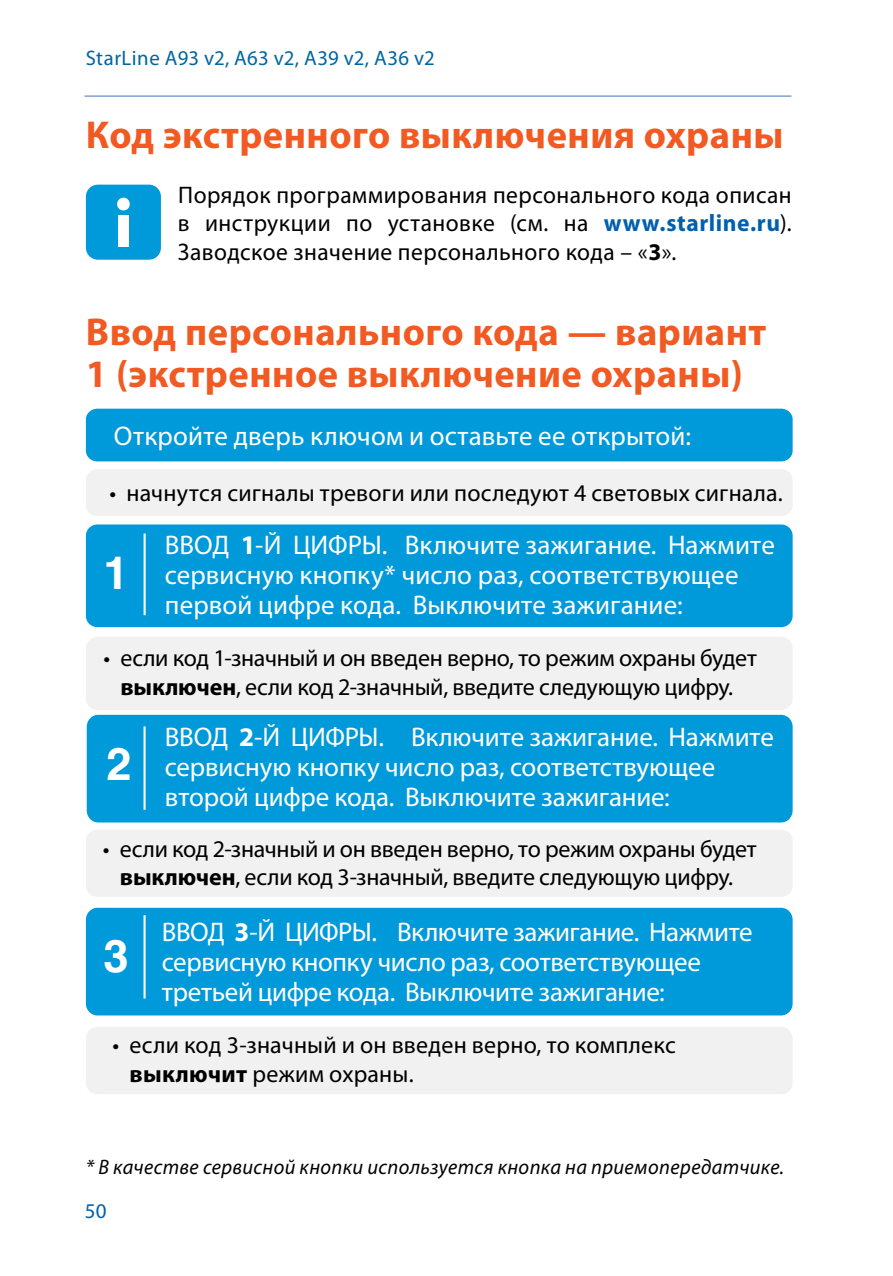
<style>
.page{position:relative;width:893px;height:1276px;background:#fff}
.page>*{position:absolute;margin:0;border:0;box-sizing:border-box;transform-origin:0 0}
.t1{font:700 45px "Helios";color:#fff}
.t2{font:700 39px/42px "Myriad Pro";letter-spacing:.01em;color:#f15a22}
.t3{font:27px/30px "Myriad Pro";letter-spacing:-.005em;color:#fff}
.t4{font:24px/28.8px "Myriad Pro";letter-spacing:-.005em;color:#000;text-align:center}
.t5{font:italic 21px "Myriad Pro";letter-spacing:.02em;color:#000}
.t6{font:21px "Myriad Pro";letter-spacing:.01em;color:#0066a0}
.t7{font:21px "Myriad Pro";color:#005fae}
.s1{font-weight:700;color:#005fae}
.s2{font-weight:700}
</style>
<div class="page">
<hr style="left:85px;top:95px;width:706px;height:2px;background:#80a0d3">
<div style="left:86px;top:185px;width:75px;height:75px;background:#0099da;border-radius:12px"></div>
<div style="left:117px;top:198px;width:13px;height:12px;background:#fff;border-radius:50%"></div>
<div style="left:118px;top:215px;width:11px;height:32px;background:#fff"></div>
<div style="left:86px;top:524px;width:707px;height:103px;background:#0099da;border-radius:11px"></div>
<div style="left:86px;top:637px;width:707px;height:73px;background:#f1f1f2;border-radius:12px"></div>
<div style="left:86px;top:469px;width:707px;height:47px;background:#f1f1f2;border-radius:11px"></div>
<div style="left:86px;top:409px;width:707px;height:52px;background:#0099da;border-radius:11px"></div>
<hr style="left:144px;top:533px;width:2px;height:82px;background:#fff">
<div style="left:87px;top:715px;width:706px;height:107px;background:#0099da;border-radius:12px"></div>
<div style="left:86px;top:908px;width:707px;height:107px;background:#0099da;border-radius:12px"></div>
<div style="left:86px;top:829px;width:707px;height:68px;background:#f1f1f2;border-radius:11px"></div>
<div style="left:86px;top:1027px;width:707px;height:67px;background:#f1f1f2;border-radius:11px"></div>
<hr style="left:144px;top:726px;width:2px;height:83px;background:#fff">
<hr style="left:144px;top:915px;width:2px;height:83px;background:#fff">
<p class="t6" style="left:86px;top:45px;width:350px">StarLine А93 v2, А63 v2, А39 v2, А36 v2</p>
<h2 class="t2" style="left:86px;top:113px;width:699px">Код экстренного выключения охраны</h2>
<p class="t4" style="left:178px;top:180px;width:615px;text-align:justify">Порядок программирования персонального кода описан в инструкции по установке (см. на <span class="s1">www.starline.ru</span>).<br>Заводское значение персонального кода – «<span class="s2">3</span>».</p>
<h2 class="t2" style="left:86px;top:309px;width:682px">Ввод персонального кода — вариант<br>1 (экстренное выключение охраны)</h2>
<p class="t3" style="left:114px;top:421px;width:578px">Откройте дверь ключом и оставьте ее открытой:</p>
<p class="t4" style="left:109px;top:478px;width:675px">• начнутся сигналы тревоги или последуют 4 световых сигнала.</p>
<p class="t3" style="left:165px;top:529px;width:611px">ВВОД <span class="s2">1</span>-Й ЦИФРЫ. Включите зажигание. Нажмите сервисную кнопку* число раз, соответствующее первой цифре кода. Выключите зажигание:</p>
<p class="t4" style="left:103px;top:643px;width:655px">• если код 1-значный и он введен верно, то режим охраны будет <span class="s2">выключен</span>, если код 2-значный, введите следующую цифру.</p>
<h1 class="t1" style="left:103px;top:546px;width:27px">1</h1>
<h1 class="t1" style="left:106px;top:738px;width:27px">2</h1>
<p class="t3" style="left:165px;top:722px;width:610px">ВВОД <span class="s2">2</span>-Й ЦИФРЫ. Включите зажигание. Нажмите сервисную кнопку число раз, соответствующее второй цифре кода. Выключите зажигание:</p>
<p class="t4" style="left:103px;top:834px;width:655px">• если код 2-значный и он введен верно, то режим охраны будет <span class="s2">выключен</span>, если код 3-значный, введите следующую цифру.</p>
<p class="t3" style="left:162px;top:917px;width:592px">ВВОД <span class="s2">3</span>-Й ЦИФРЫ. Включите зажигание. Нажмите сервисную кнопку число раз, соответствующее третьей цифре кода. Выключите зажигание:</p>
<p class="t4" style="left:129px;top:1030px;width:548px;text-align:left;text-indent:-17px">• если код 3-значный и он введен верно, то комплекс <span class="s2">выключит</span> режим охраны.</p>
<h1 class="t1" style="left:103px;top:930px;width:27px">3</h1>
<p class="t5" style="left:86px;top:1154px;width:700px">* В качестве сервисной кнопки используется кнопка на приемопередатчике.</p>
<p class="t7" style="left:85px;top:1197px;width:23px">50</p>
</div>
